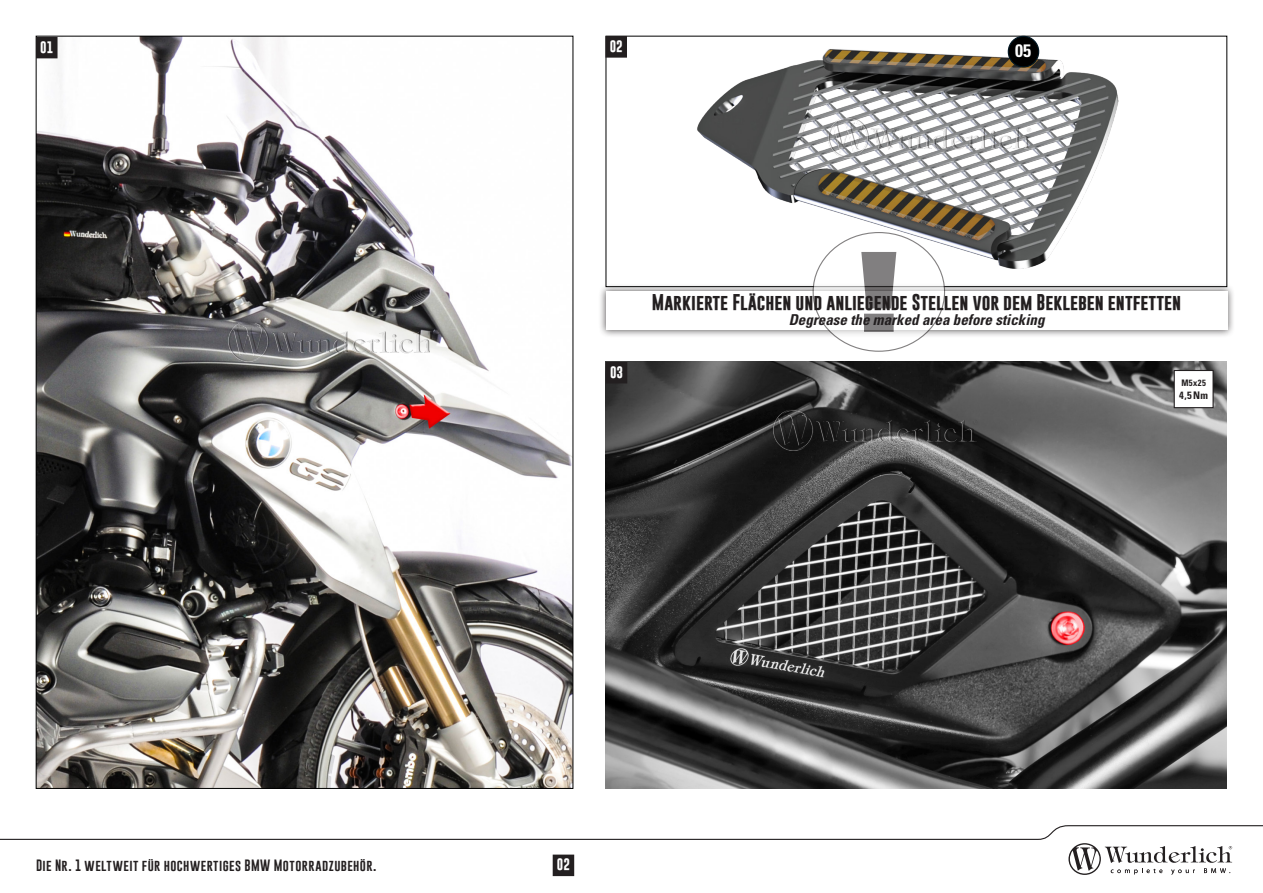
<style>
.page{position:relative;width:1263px;height:893px;background:#fff}
.page>*{position:absolute;margin:0;border:0;box-sizing:border-box;transform-origin:0 0}
.BU{font:700 condensed 18px "Univers LT Std";color:#fff}
.BU-2{font:700 16.5px "Gobold";color:#231f20}
.BU-3{font:italic 700 condensed 15px "Univers LT Std";color:#231f20}
.t1{font:12px "Gobold";letter-spacing:.035em;color:#231f20}
.t2{font:700 12px "Gobold";color:#fff}
.t3{font:700 condensed 10.5px "Univers LT Std";color:#231f20}
.t4{font:700 condensed 9px "Univers LT Std";letter-spacing:.05em;color:#231f20;scale:.95 1}
</style>
<div class="page">
<svg style="left:0;top:825px;width:1263px;height:50px"></svg>
<div style="left:553px;top:855px;width:21px;height:21px;background:#231f20"></div>
<div style="left:598px;top:284px;width:637px;height:54px;background:#231f20;opacity:.75"></div>
<div style="left:606px;top:291px;width:621px;height:39px;background:#fff"></div>
<img style="left:38px;top:38px;width:533px;height:749px">
<img style="left:606px;top:361px;width:621px;height:428px">
<img style="left:682px;top:38px;width:460px;height:247px">
<div style="left:813px;top:233px;width:131px;height:118px;background:#fff;border-radius:50%"></div>
<svg style="left:861px;top:252px;width:35px;height:80px"></svg>
<div style="left:1174px;top:370px;width:39px;height:38px;background:#fff"></div>
<div style="left:1174px;top:370px;width:40px;height:38px;border:1px solid #231f20"></div>
<div style="left:37px;top:37px;width:20px;height:21px;background:#231f20"></div>
<div style="left:36px;top:37px;width:21px;height:21px;border:1px solid #231f20"></div>
<div style="left:606px;top:37px;width:20px;height:20px;background:#231f20"></div>
<div style="left:606px;top:36px;width:21px;height:22px;border:1px solid #231f20"></div>
<div style="left:606px;top:362px;width:21px;height:21px;background:#231f20"></div>
<img style="left:228px;top:324px;width:201px;height:37px">
<img style="left:773px;top:410px;width:206px;height:41px">
<img style="left:828px;top:117px;width:206px;height:41px">
<div style="left:1008px;top:36px;width:31px;height:31px;background:#000;border-radius:50%"></div>
<div style="left:1008px;top:36px;width:31px;height:32px;border:1px solid #011622;border-radius:50%"></div>
<p class="t2" style="left:40px;top:39px;width:15px">01</p>
<p class="t2" style="left:610px;top:38px;width:15px">02</p>
<p class="BU" style="left:1015px;top:40px;width:17px">05</p>
<p class="t2" style="left:610px;top:364px;width:15px">03</p>
<p class="BU-2" style="left:652px;top:292px;width:531px">Markierte Flächen und anliegende Stellen vor dem Bekleben entfetten</p>
<p class="BU-3" style="left:789px;top:310px;width:257px">Degrease the marked area before sticking</p>
<p class="t4" style="left:1181px;top:377px;width:27px">M5x25</p>
<p class="t3" style="left:1179px;top:388px;width:30px">4,5Nm</p>
<p class="t1" style="left:36px;top:858px;width:342px">Die Nr. 1 weltweit für hochwertiges BMW Motorradzubehör.</p>
<p class="t2" style="left:557px;top:857px;width:15px">02</p>
</div>
